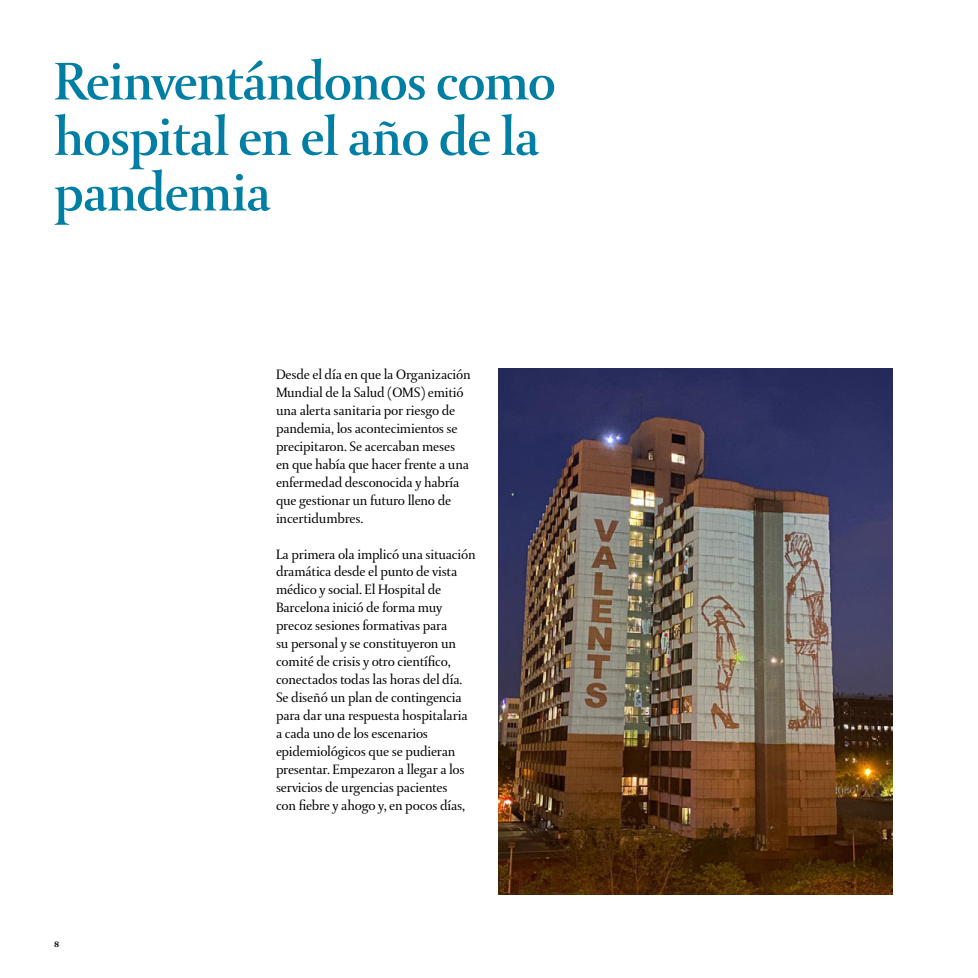
<style>
.page{position:relative;width:978px;height:978px;background:#fff}
.page>*{position:absolute;margin:0;border:0;box-sizing:border-box;transform-origin:0 0}
.t1{font:500 55.5px/55.5px "DTL Paradox T";letter-spacing:-.025em;color:#007ea3}
.t2{font:14.25px/18px "DTL Paradox ST";letter-spacing:-.015em;color:#000}
.t3{font:500 12px "DTL Paradox T Caps";color:#000}
</style>
<div class="page">
<img style="left:498px;top:368px;width:395px;height:527px">
<h1 class="t1" style="left:54px;top:54px;width:504px">Reinventándonos como hospital en el año de la pandemia</h1>
<p class="t3" style="left:54px;top:936px;width:7px">8</p>
<p class="t2" style="left:276px;top:365px;width:196px">Desde el día en que la Organización<br>Mundial de la Salud (OMS) emitió una alerta sanitaria por riesgo de pandemia, los acontecimientos se precipitaron. Se acercaban meses en que había que hacer frente a una enfermedad desconocida y habría que gestionar un futuro lleno de incertidumbres.</p>
<p class="t2" style="left:276px;top:545px;width:201px">La primera ola implicó una situación dramática desde el punto de vista médico y social. El Hospital de Barcelona inició de forma muy precoz sesiones formativas para<br>su personal y se constituyeron un comité de crisis y otro científico, conectados todas las horas del día.<br>Se diseñó un plan de contingencia para dar una respuesta hospitalaria a cada uno de los escenarios epidemiológicos que se pudieran presentar. Empezaron a llegar a los servicios de urgencias pacientes<br>con fiebre y ahogo y, en pocos días,</p>
</div>
